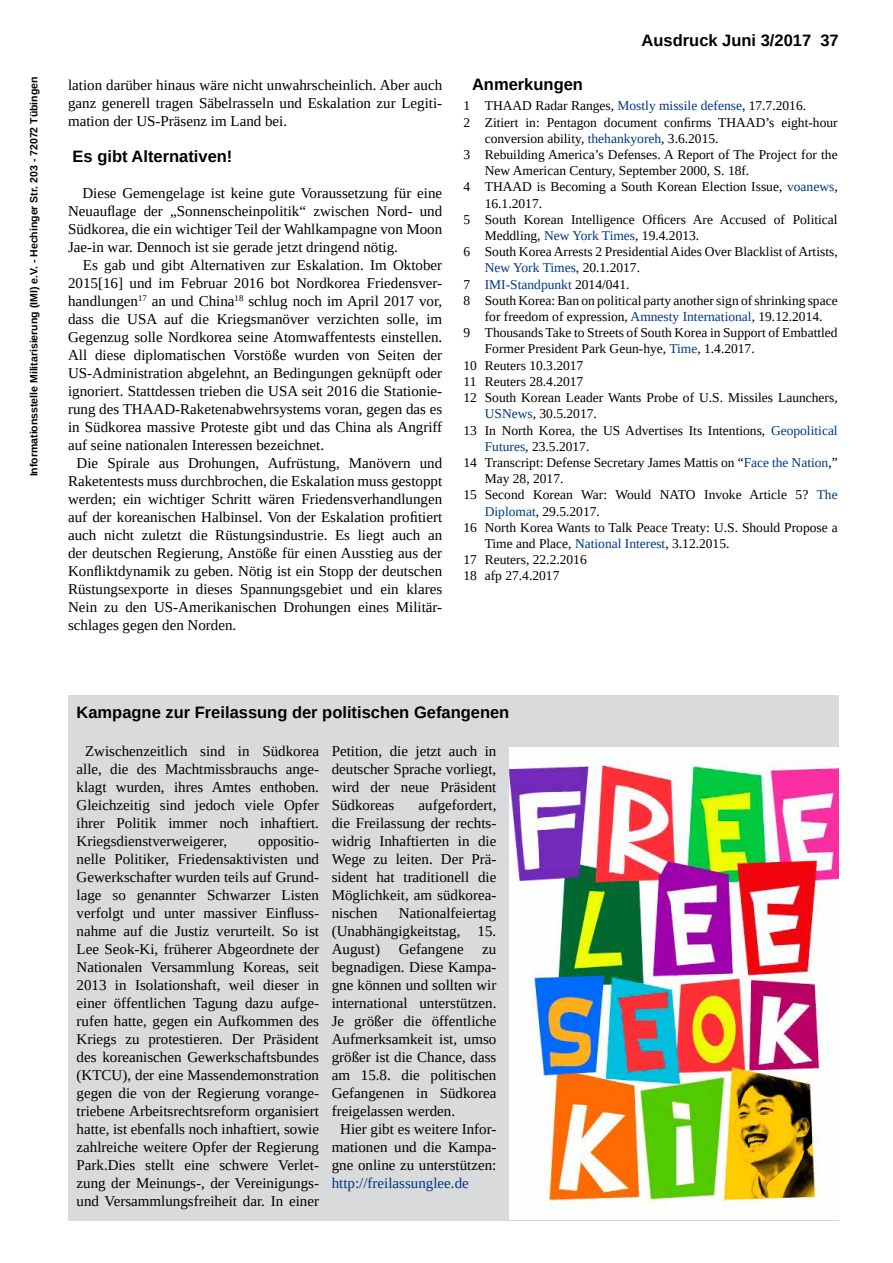
<style>
.page{position:relative;width:893px;height:1263px;background:#fff}
.page>*{position:absolute;margin:0;border:0;box-sizing:border-box;transform-origin:0 0}
.t1{font:700 16.5px "Liberation Sans";color:#000}
.t2{font:15px/18px "Liberation Serif";color:#000;text-align:justify}
.t3{font:15px "Liberation Serif";color:#003882}
.t4{font:13.5px "Liberation Serif";color:#000}
.t5{font:13.5px "Liberation Serif";color:#003882}
.t6{font:700 10.5px "Liberation Sans";color:#000}
.s1{color:#003882}
.s2{color:#000}
</style>
<div class="page">
<div style="left:68px;top:695px;width:770px;height:525px;background:#d9dadb"></div>
<img style="left:509px;top:747px;width:330px;height:472px">
<p class="t6" style="left:27px;top:476px;width:401px;rotate:-90deg">Informationsstelle Militarisierung (IMI) e.V. - Hechinger Str. 203 - 72072 Tübingen</p>
<p class="t2" style="left:68px;top:76px;width:376px">lation darüber hinaus wäre nicht unwahrscheinlich. Aber auch ganz generell tragen Säbelrasseln und Eskalation zur Legiti&shy;mation der US-Präsenz im Land bei.</p>
<p class="t1" style="left:73px;top:145px;width:161px">Es gibt Alternativen!</p>
<p class="t2" style="left:68px;top:184px;width:376px;text-indent:14px">Diese Gemengelage ist keine gute Voraussetzung für eine Neuauflage der „Sonnenscheinpolitik“ zwischen Nord- und Südkorea, die ein wichtiger Teil der Wahlkampagne von Moon Jae-in war. Dennoch ist sie gerade jetzt dringend nötig.</p>
<p class="t2" style="left:83px;top:256px;width:361px">Es gab und gibt Alternativen zur Eskalation. Im Oktober</p>
<p class="t2" style="left:68px;top:274px;width:376px">2015[16] und im Februar 2016 bot Nordkorea Friedensver-</p>
<p class="t2" style="left:68px;top:292px;width:376px">handlungen<sup>17</sup> an und China<sup>18</sup> schlug noch im April 2017 vor,</p>
<p class="t2" style="left:68px;top:310px;width:376px">dass die USA auf die Kriegsmanöver verzichten solle, im</p>
<p class="t2" style="left:68px;top:328px;width:376px">Gegenzug solle Nordkorea seine Atomwaffentests einstellen.</p>
<p class="t2" style="left:68px;top:346px;width:376px">All diese diplomatischen Vorstöße wurden von Seiten der</p>
<p class="t2" style="left:68px;top:364px;width:376px">US-Administration abgelehnt, an Bedingungen geknüpft oder</p>
<p class="t2" style="left:68px;top:382px;width:376px">ignoriert. Stattdessen trieben die USA seit 2016 die Stationie-</p>
<p class="t2" style="left:68px;top:400px;width:376px">rung des THAAD-Raketenabwehrsystems voran, gegen das es</p>
<p class="t2" style="left:68px;top:418px;width:376px">in Südkorea massive Proteste gibt und das China als Angriff</p>
<p class="t2" style="left:68px;top:436px;width:258px">auf seine nationalen Interessen bezeichnet.</p>
<p class="t2" style="left:77px;top:454px;width:367px">Die Spirale aus Drohungen, Aufrüstung, Manövern und</p>
<p class="t2" style="left:68px;top:472px;width:376px">Raketentests muss durchbrochen, die Eskalation muss gestoppt</p>
<p class="t2" style="left:68px;top:490px;width:376px">werden; ein wichtiger Schritt wären Friedensverhandlungen</p>
<p class="t2" style="left:68px;top:508px;width:376px">auf der koreanischen Halbinsel. Von der Eskalation profitiert</p>
<p class="t2" style="left:68px;top:526px;width:376px">auch nicht zuletzt die Rüstungsindustrie. Es liegt auch an</p>
<p class="t2" style="left:68px;top:544px;width:376px">der deutschen Regierung, Anstöße für einen Ausstieg aus der</p>
<p class="t2" style="left:68px;top:562px;width:376px">Konfliktdynamik zu geben. Nötig ist ein Stopp der deutschen</p>
<p class="t2" style="left:68px;top:580px;width:376px">Rüstungsexporte in dieses Spannungsgebiet und ein klares</p>
<p class="t2" style="left:68px;top:598px;width:376px">Nein zu den US-Amerikanischen Drohungen eines Militär-</p>
<p class="t2" style="left:68px;top:616px;width:170px">schlages gegen den Norden.</p>
<p class="t1" style="left:642px;top:29px;width:199px">Ausdruck Juni 3/2017 37</p>
<p class="t1" style="left:472px;top:73px;width:112px">Anmerkungen</p>
<p class="t4" style="left:463px;top:97px;width:344px">1 THAAD Radar Ranges, <span class="s1">Mostly missile defense</span>, 17.7.2016.</p>
<p class="t4" style="left:463px;top:113px;width:376px">2 Zitiert in: Pentagon document confirms THAAD’s eight-hour</p>
<p class="t4" style="left:485px;top:130px;width:235px">conversion ability, <span class="s1">thehankyoreh</span>, 3.6.2015.</p>
<p class="t4" style="left:463px;top:146px;width:376px">3 Rebuilding America’s Defenses. A Report of The Project for the</p>
<p class="t4" style="left:485px;top:162px;width:266px">New American Century, September 2000, S. 18f.</p>
<p class="t4" style="left:463px;top:178px;width:376px">4 THAAD is Becoming a South Korean Election Issue, <span class="s1">voanews</span>,</p>
<p class="t4" style="left:485px;top:194px;width:59px">16.1.2017.</p>
<p class="t4" style="left:463px;top:211px;width:376px">5 South Korean Intelligence Officers Are Accused of Political</p>
<p class="t4" style="left:485px;top:227px;width:216px">Meddling, <span class="s1">New York Times</span>, 19.4.2013.</p>
<p class="t4" style="left:463px;top:243px;width:376px">6 South Korea Arrests 2 Presidential Aides Over Blacklist of Artists,</p>
<p class="t5" style="left:485px;top:259px;width:157px">New York Times<span class="s2">, 20.1.2017.</span></p>
<p class="t5" style="left:463px;top:275px;width:168px"><span class="s2">7</span> IMI-Standpunkt <span class="s2">2014/041.</span></p>
<p class="t4" style="left:463px;top:292px;width:376px">8 South Korea: Ban on political party another sign of shrinking space</p>
<p class="t4" style="left:485px;top:308px;width:339px">for freedom of expression, <span class="s1">Amnesty International</span>, 19.12.2014.</p>
<p class="t4" style="left:463px;top:324px;width:376px">9 Thousands Take to Streets of South Korea in Support of Embattled</p>
<p class="t4" style="left:485px;top:340px;width:271px">Former President Park Geun-hye, <span class="s1">Time</span>, 1.4.2017.</p>
<p class="t4" style="left:463px;top:356px;width:121px">10 Reuters 10.3.2017</p>
<p class="t4" style="left:463px;top:373px;width:121px">11 Reuters 28.4.2017</p>
<p class="t4" style="left:463px;top:389px;width:376px">12 South Korean Leader Wants Probe of U.S. Missiles Launchers,</p>
<p class="t4" style="left:485px;top:405px;width:114px"><span class="s1">USNews</span>, 30.5.2017.</p>
<p class="t4" style="left:463px;top:421px;width:376px">13 In North Korea, the US Advertises Its Intentions, <span class="s1">Geopolitical</span></p>
<p class="t4" style="left:485px;top:437px;width:106px"><span class="s1">Futures</span>, 23.5.2017.</p>
<p class="t4" style="left:463px;top:454px;width:376px">14 Transcript: Defense Secretary James Mattis on “<span class="s1">Face the Nation</span>,”</p>
<p class="t4" style="left:485px;top:470px;width:80px">May 28, 2017.</p>
<p class="t4" style="left:463px;top:486px;width:376px">15 Second Korean War: Would NATO Invoke Article 5? <span class="s1">The</span></p>
<p class="t4" style="left:485px;top:502px;width:117px"><span class="s1">Diplomat</span>, 29.5.2017.</p>
<p class="t4" style="left:463px;top:518px;width:376px">16 North Korea Wants to Talk Peace Treaty: U.S. Should Propose a</p>
<p class="t4" style="left:485px;top:535px;width:246px">Time and Place, <span class="s1">National Interest</span>, 3.12.2015.</p>
<p class="t4" style="left:463px;top:551px;width:125px">17 Reuters, 22.2.2016</p>
<p class="t4" style="left:463px;top:567px;width:97px">18 afp 27.4.2017</p>
<p class="t1" style="left:77px;top:701px;width:434px">Kampagne zur Freilassung der politischen Gefangenen</p>
<p class="t2" style="left:77px;top:742px;width:244px;text-indent:9px">Zwischenzeitlich sind in Südkorea alle, die des Machtmissbrauchs ange&shy;klagt wurden, ihres Amtes enthoben.<br>Gleichzeitig sind jedoch viele Opfer ihrer Politik immer noch inhaftiert.<br>Kriegsdienstverweigerer,</p>
<p class="t2" style="left:77px;top:832px;width:244px;text-indent:182px">oppositio&shy;nelle Politiker, Friedensaktivisten und Gewerkschafter wurden teils auf Grund&shy;lage so genannter Schwarzer Listen verfolgt und unter massiver Einfluss&shy;nahme auf die Justiz verurteilt. So ist Lee Seok-Ki, früherer Abgeordnete der Nationalen Versammlung Koreas, seit 2013 in Isolationshaft, weil dieser in einer öffentlichen Tagung dazu aufge&shy;rufen hatte, gegen ein Aufkommen des Kriegs zu protestieren. Der Präsident des koreanischen Gewerkschaftsbundes (KTCU), der eine Massendemonstration gegen die von der Regierung vorange&shy;triebene Arbeitsrechtsreform organisiert hatte, ist ebenfalls noch inhaftiert, sowie zahlreiche weitere Opfer der Regierung Park.Dies stellt eine schwere Verlet&shy;zung der Meinungs-, der Vereinigungs&shy;und Versammlungsfreiheit dar. In einer</p>
<p class="t2" style="left:332px;top:742px;width:166px">Petition, die jetzt auch in deutscher Sprache vorliegt, wird der neue Präsident Südkoreas</p>
<p class="t2" style="left:332px;top:796px;width:166px;text-indent:87px">aufgefordert, die Freilassung der rechts&shy;widrig Inhaftierten in die Wege zu leiten. Der Prä&shy;sident hat traditionell die Möglichkeit, am südkorea&shy;nischen</p>
<p class="t2" style="left:399px;top:904px;width:99px">Nationalfeiertag</p>
<p class="t2" style="left:332px;top:922px;width:166px">(Unabhängigkeitstag, 15.</p>
<p class="t2" style="left:332px;top:940px;width:166px">August) Gefangene zu</p>
<p class="t2" style="left:332px;top:958px;width:166px">begnadigen. Diese Kampa-</p>
<p class="t2" style="left:332px;top:976px;width:166px">gne können und sollten wir</p>
<p class="t2" style="left:332px;top:994px;width:166px">international unterstützen.</p>
<p class="t2" style="left:332px;top:1012px;width:166px">Je größer die öffentliche</p>
<p class="t2" style="left:332px;top:1030px;width:166px">Aufmerksamkeit ist, umso</p>
<p class="t2" style="left:332px;top:1048px;width:166px">größer ist die Chance, dass</p>
<p class="t2" style="left:332px;top:1066px;width:166px">am 15.8. die politischen</p>
<p class="t2" style="left:332px;top:1084px;width:166px">Gefangenen in Südkorea</p>
<p class="t2" style="left:332px;top:1102px;width:125px">freigelassen werden.</p>
<p class="t2" style="left:340px;top:1120px;width:158px">Hier gibt es weitere Infor-</p>
<p class="t2" style="left:332px;top:1138px;width:166px">mationen und die Kampa-</p>
<p class="t2" style="left:332px;top:1156px;width:166px">gne online zu unterstützen:</p>
<p class="t3" style="left:332px;top:1173px;width:139px">http://freilassunglee.de</p>
</div>
